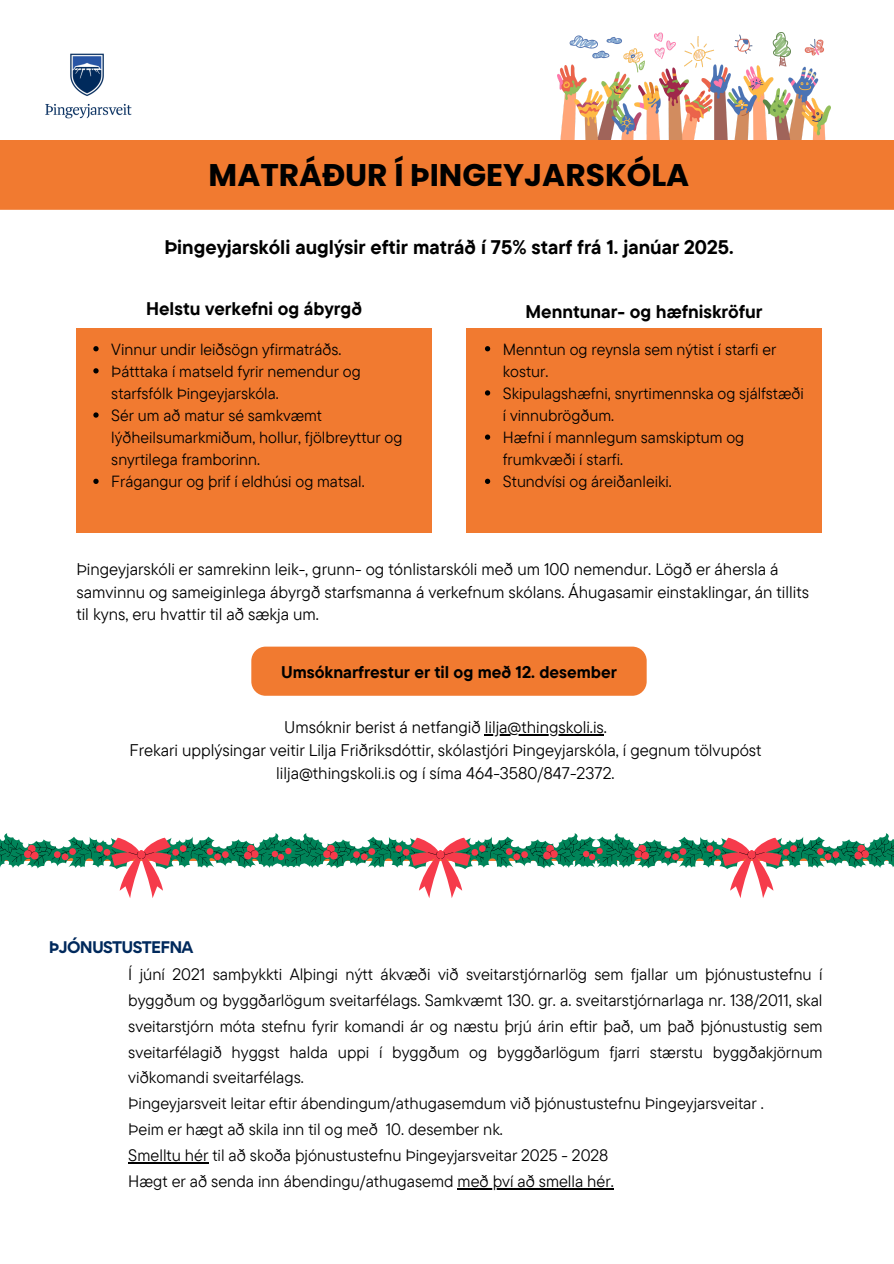
<style>
.page{position:relative;width:894px;height:1264px;background:#fff}
.page>*{position:absolute;margin:0;border:0;box-sizing:border-box;transform-origin:0 0}
.t1{font:700 31.2px "Poppins";color:#000}
.t2{font:700 19.65px "TT Commons Pro";color:#000}
.t3{font:700 18.3px "TT Commons Pro";color:#000}
.t4{font:16.8px/22.5px "TT Commons Pro";color:#000;text-align:center}
.t5{font:700 16.8px "TT Commons Pro";color:#000}
.t6{font:16.5px/25.8px "TT Commons Pro";color:#000}
.t7{font:16.05px/22px "TT Commons Pro";color:#000}
.t8{font:700 15px "Gordita";letter-spacing:-.05em;color:#00295c}
</style>
<div class="page">
<div style="left:0;top:140px;width:893px;height:70px;background:#f17a30"></div>
<div style="left:251px;top:646px;width:395px;height:49px;background:#f17a30;border-radius:14px"></div>
<div style="left:76px;top:328px;width:355px;height:205px;background:#f17a30"></div>
<div style="left:466px;top:328px;width:355px;height:205px;background:#f17a30"></div>
<hr style="left:484px;top:734px;width:119px;height:1px;background:#000">
<svg style="left:93px;top:346px;width:6px;height:5px"></svg>
<svg style="left:93px;top:368px;width:6px;height:5px"></svg>
<svg style="left:93px;top:412px;width:6px;height:5px"></svg>
<svg style="left:93px;top:478px;width:6px;height:6px"></svg>
<svg style="left:485px;top:346px;width:5px;height:5px"></svg>
<svg style="left:485px;top:390px;width:5px;height:5px"></svg>
<svg style="left:485px;top:434px;width:5px;height:6px"></svg>
<svg style="left:485px;top:478px;width:5px;height:6px"></svg>
<img style="left:557px;top:33px;width:273px;height:107px">
<img style="left:45px;top:53px;width:87px;height:66px">
<hr style="left:128px;top:1162px;width:80px;height:1px;background:#000">
<hr style="left:457px;top:1188px;width:156px;height:1px;background:#000">
<svg style="left:0;top:833px;width:893px;height:65px"></svg>
<p class="t1" style="left:208px;top:153px;width:482px">MATRÁÐUR Í ÞINGEYJARSKÓLA</p>
<p class="t2" style="left:164px;top:235px;width:570px">Þingeyjarskóli auglýsir eftir matráð í 75% starf frá 1. janúar 2025.</p>
<p class="t3" style="left:146px;top:296px;width:217px">Helstu verkefni og ábyrgð</p>
<p class="t7" style="left:111px;top:337px;width:231px">Vinnur undir leiðsögn yfirmatráðs.</p>
<p class="t7" style="left:111px;top:359px;width:251px">Þátttaka í matseld fyrir nemendur og starfsfólk Þingeyjarskóla.</p>
<p class="t7" style="left:111px;top:404px;width:292px">Sér um að matur sé samkvæmt lýðheilsumarkmiðum, hollur, fjölbreyttur og snyrtilega framborinn.</p>
<h2 class="t7" style="left:111px;top:470px;width:255px">Frágangur og þrif í eldhúsi og matsal.</h2>
<h4 class="t3" style="left:525px;top:299px;width:238px">Menntunar- og hæfniskröfur</h4>
<p class="t7" style="left:502px;top:337px;width:275px">Menntun og reynsla sem nýtist í starfi er kostur.</p>
<p class="t7" style="left:502px;top:381px;width:302px">Skipulagshæfni, snyrtimennska og sjálfstæði í vinnubrögðum.</p>
<p class="t7" style="left:502px;top:426px;width:243px">Hæfni í mannlegum samskiptum og frumkvæði í starfi.</p>
<p class="t7" style="left:502px;top:470px;width:170px">Stundvísi og áreiðanleiki.</p>
<h3 class="t4" style="left:76px;top:558px;width:734px;text-align:left">Þingeyjarskóli er samrekinn leik-, grunn- og tónlistarskóli með um 100 nemendur. Lögð er áhersla á samvinnu og sameiginlega ábyrgð starfsmanna á verkefnum skólans. Áhugasamir einstaklingar, án tillits til kyns, eru hvattir til að sækja um.</h3>
<h1 class="t5" style="left:281px;top:661px;width:337px">Umsóknarfrestur er til og með 12. desember</h1>
<h2 class="t4" style="left:284px;top:715px;width:324px">Umsóknir berist á netfangið lilja@thingskoli.is.</h2>
<h2 class="t4" style="left:129px;top:738px;width:633px;line-height:23.1px">Frekari upplýsingar veitir Lilja Friðriksdóttir, skólastjóri Þingeyjarskóla, í gegnum tölvupóst lilja@thingskoli.is og í síma 464-3580/847-2372.</h2>
<p class="t8" style="left:49px;top:936px;width:146px">ÞJÓNUSTUSTEFNA</p>
<h4 class="t6" style="left:128px;top:960px;width:695px">Í júní 2021 samþykkti Alþingi nýtt ákvæði við sveitarstjórnarlög sem fjallar um þjónustustefnu í byggðum og byggðarlögum sveitarfélags. Samkvæmt 130. gr. a. sveitarstjórnarlaga nr. 138/2011, skal sveitarstjórn móta stefnu fyrir komandi ár og næstu þrjú árin eftir það, um það þjónustustig sem sveitarfélagið hyggst halda uppi í byggðum og byggðarlögum fjarri stærstu byggðakjörnum viðkomandi sveitarfélags.<br>Þingeyjarsveit leitar eftir ábendingum/athugasemdum við þjónustustefnu Þingeyjarsveitar .<br>Þeim er hægt að skila inn til og með 10. desember nk.<br>Smelltu hér til að skoða þjónustustefnu Þingeyjarsveitar 2025 - 2028<br>Hægt er að senda inn ábendingu/athugasemd með því að smella hér.</h4>
</div>
